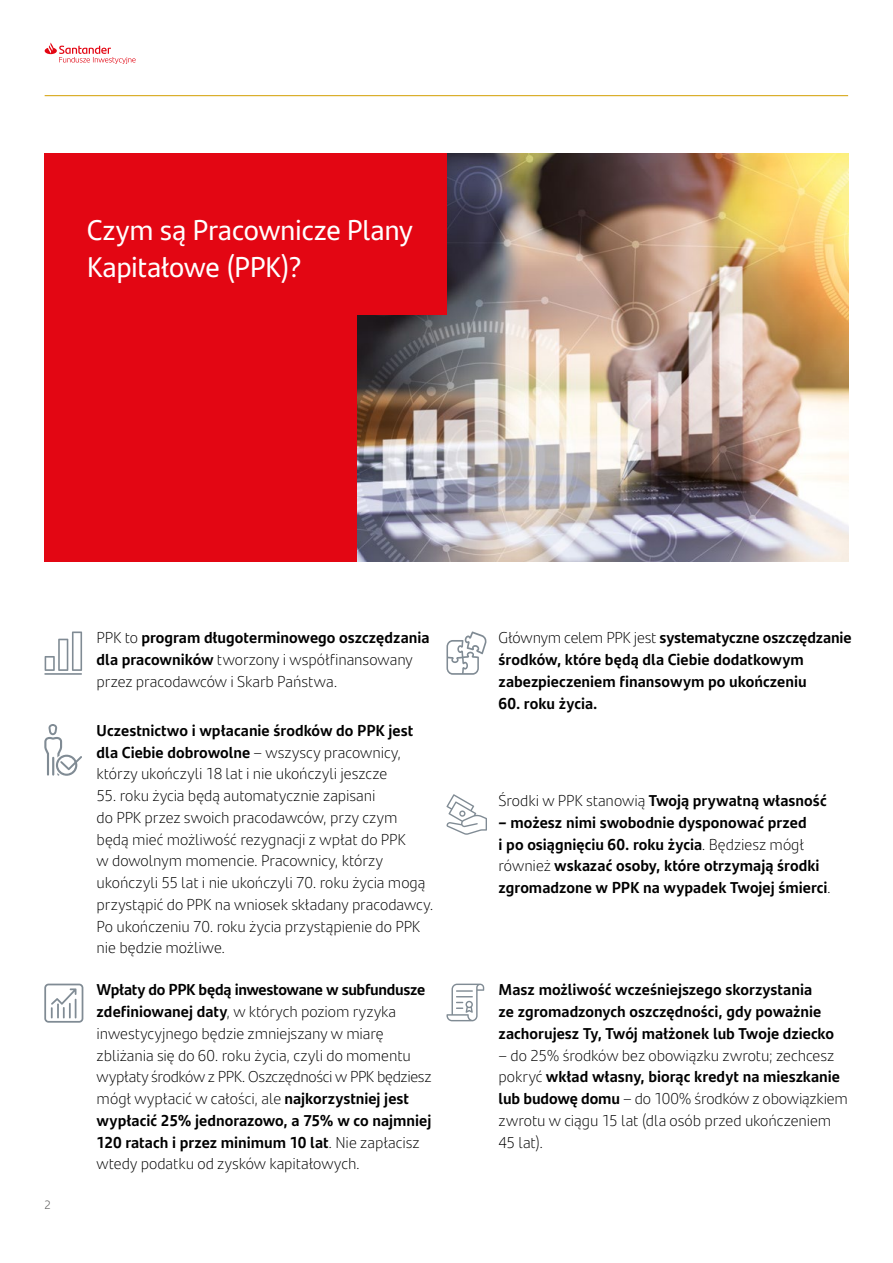
<style>
.page{position:relative;width:893px;height:1263px;background:#fff}
.page>*{position:absolute;margin:0;border:0;box-sizing:border-box;transform-origin:0 0}
.t1{font:28.5px/37.5px "Santander Text";letter-spacing:-.01em;color:#fff}
.t2{font:300 15.75px/21.8px "Santander Text";letter-spacing:-.005em;color:#000}
.t3{font:700 15.75px/21.8px "Santander Text";color:#000}
.t4{font:300 12px "Santander Text";color:#4a4a49}
.s1{font-weight:700}
.s2{font-weight:300}
</style>
<div class="page">
<img style="left:357px;top:153px;width:491px;height:408px">
<div style="left:336px;top:153px;width:111px;height:162px;background:#e30613"></div>
<div style="left:45px;top:153px;width:312px;height:408px;background:#e30613"></div>
<svg style="left:45px;top:43px;width:91px;height:21px"></svg>
<hr style="left:45px;top:95px;width:803px;height:1px;background:#d39e00">
<svg style="left:45px;top:631px;width:37px;height:40px"></svg>
<hr style="left:44px;top:673px;width:38px;height:2px;background:#808b94">
<svg style="left:446px;top:631px;width:41px;height:44px"></svg>
<svg style="left:44px;top:724px;width:38px;height:52px"></svg>
<svg style="left:44px;top:983px;width:39px;height:40px"></svg>
<svg style="left:446px;top:983px;width:38px;height:38px"></svg>
<svg style="left:446px;top:794px;width:41px;height:41px"></svg>
<h1 class="t1" style="left:87px;top:210px;width:328px">Czym są Pracownicze Plany<br>Kapitałowe (PPK)?</h1>
<p class="t4" style="left:45px;top:1195px;width:8px">2</p>
<p class="t2" style="left:97px;top:626px;width:334px">PPK to <span class="s1">program długoterminowego oszczędzania dla pracowników</span> tworzony i współfinansowany przez pracodawców i Skarb Państwa.</p>
<p class="t3" style="left:499px;top:626px;width:354px"><span class="s2">Głównym celem PPK jest</span> systematyczne oszczędzanie środków, które będą dla Ciebie dodatkowym zabezpieczeniem finansowym po ukończeniu</p>
<p class="t3" style="left:499px;top:691px;width:100px">60. roku życia.</p>
<p class="t2" style="left:97px;top:719px;width:318px"><span class="s1">Uczestnictwo i wpłacanie środków do PPK jest dla Ciebie dobrowolne</span> – wszyscy pracownicy, którzy ukończyli 18 lat i nie ukończyli jeszcze</p>
<p class="t2" style="left:97px;top:784px;width:338px">55. roku życia będą automatycznie zapisani<br>do PPK przez swoich pracodawców, przy czym będą mieć możliwość rezygnacji z wpłat do PPK<br>w dowolnym momencie. Pracownicy, którzy ukończyli 55 lat i nie ukończyli 70. roku życia mogą przystąpić do PPK na wniosek składany pracodawcy.<br>Po ukończeniu 70. roku życia przystąpienie do PPK nie będzie możliwe.</p>
<p class="t2" style="left:97px;top:978px;width:336px"><span class="s1">Wpłaty do PPK będą inwestowane w subfundusze zdefiniowanej daty</span>, w których poziom ryzyka inwestycyjnego będzie zmniejszany w miarę zbliżania się do 60. roku życia, czyli do momentu wypłaty środków z PPK. Oszczędności w PPK będziesz mógł wypłacić w całości, ale <span class="s1">najkorzystniej jest wypłacić 25% jednorazowo, a 75% w co najmniej 120 ratach i przez minimum 10 lat</span>. Nie zapłacisz wtedy podatku od zysków kapitałowych.</p>
<p class="t3" style="left:499px;top:978px;width:337px">Masz możliwość wcześniejszego skorzystania<br>ze zgromadzonych oszczędności, gdy poważnie zachorujesz Ty, Twój małżonek lub Twoje dziecko</p>
<p class="t3" style="left:499px;top:789px;width:330px"><span class="s2">Środki w PPK stanowią</span> Twoją prywatną własność</p>
<p class="t3" style="left:499px;top:810px;width:334px">– możesz nimi swobodnie dysponować przed<br>i po osiągnięciu 60. roku życia<span class="s2">. Będziesz mógł również</span> wskazać osoby, które otrzymają środki zgromadzone w PPK na wypadek Twojej śmierci<span class="s2">.</span></p>
<p class="t2" style="left:499px;top:1043px;width:351px">– do 25% środków bez obowiązku zwrotu; zechcesz pokryć <span class="s1">wkład własny, biorąc kredyt na mieszkanie lub budowę domu</span> – do 100% środków z obowiązkiem zwrotu w ciągu 15 lat (dla osób przed ukończeniem 45 lat).</p>
</div>
